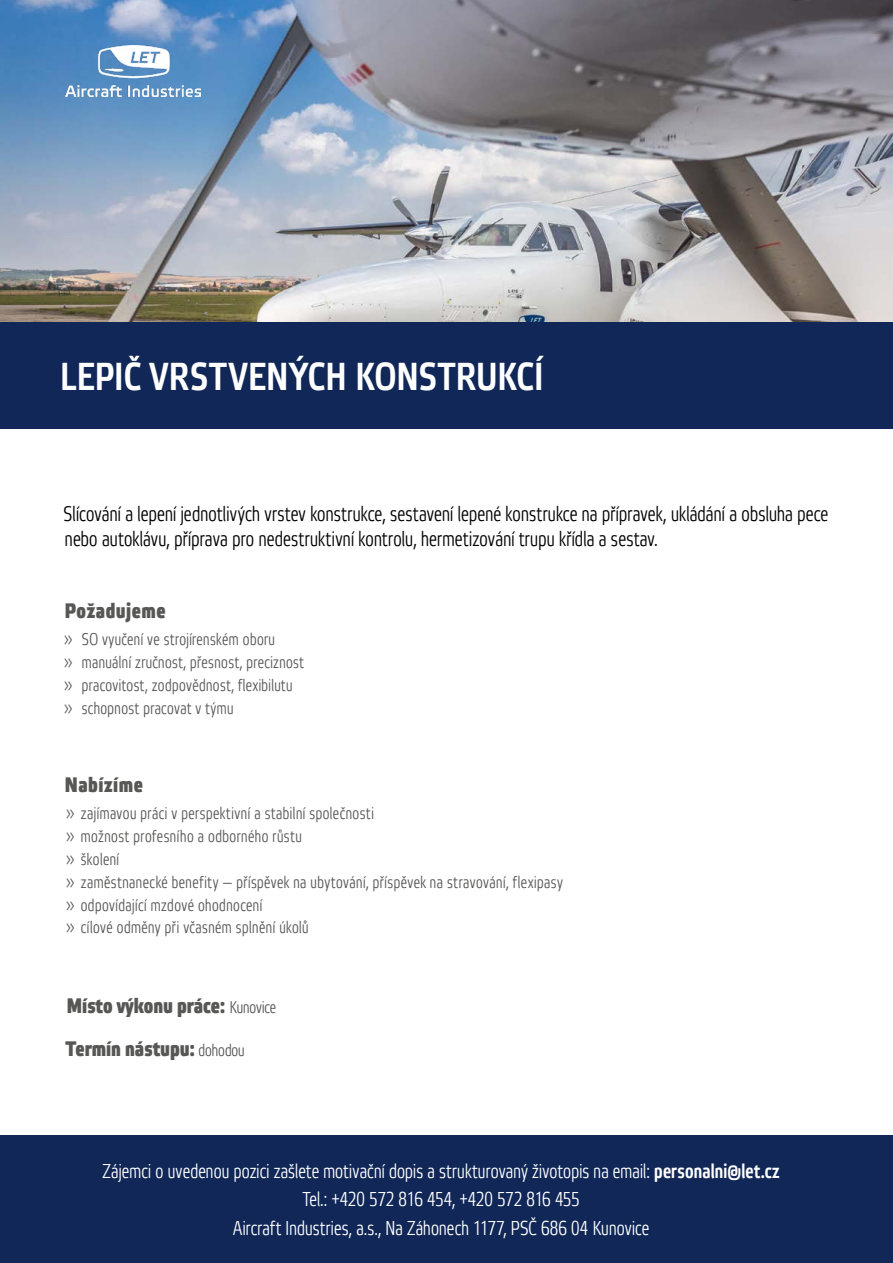
<style>
.page{position:relative;width:893px;height:1263px;background:#fff}
.page>*{position:absolute;margin:0;border:0;box-sizing:border-box;transform-origin:0 0}
.t1{font:500 39px "Etelka Narrow";letter-spacing:.02em;color:#fff}
.t2{font:300 21px/25.2px "Etelka Narrow";letter-spacing:.01em;color:#000}
.t3{font:500 21px/42.8px "Etelka Narrow";color:#575756}
.t4{font:500 21px "Etelka Narrow";letter-spacing:.025em;color:#575756}
.t5{font:300 20.1px/28.5px "Etelka Narrow";letter-spacing:.01em;color:#fff;text-align:center}
.t6{font:300 16.95px/22.8px "Etelka Narrow";letter-spacing:.025em;color:#575756}
.s1{font-weight:300;font-size:16.95px}
.s2{font-weight:500}
</style>
<div class="page">
<img style="left:0;top:0;width:893px;height:322px">
<div style="left:0;top:1135px;width:893px;height:128px;background:#102757"></div>
<div style="left:0;top:322px;width:893px;height:107px;background:#102757"></div>
<img style="left:66px;top:45px;width:135px;height:51px">
<h1 class="t1" style="left:61px;top:354px;width:484px">LEPIČ VRSTVENÝCH KONSTRUKCÍ</h1>
<p class="t2" style="left:64px;top:502px;width:766px">Slícování a lepení jednotlivých vrstev konstrukce, sestavení lepené konstrukce na přípravek, ukládání a obsluha pece nebo autoklávu, příprava pro nedestruktivní kontrolu, hermetizování trupu křídla a sestav.</p>
<p class="t4" style="left:65px;top:599px;width:102px">Požadujeme</p>
<p class="t6" style="left:64px;top:629px;width:241px">›› SO vyučení ve strojírenském oboru<br>›› manuální zručnost, přesnost, preciznost ›› pracovitost, zodpovědnost, flexibilutu ›› schopnost pracovat v týmu</p>
<p class="t4" style="left:65px;top:773px;width:79px">Nabízíme</p>
<p class="t6" style="left:66px;top:803px;width:498px">›› zajímavou práci v perspektivní a stabilní společnosti<br>›› možnost profesního a odborného růstu<br>›› školení<br>›› zaměstnanecké benefity — příspěvek na ubytování, příspěvek na stravování, flexipasy ›› odpovídající mzdové ohodnocení<br>›› cílové odměny při včasném splnění úkolů</p>
<p class="t3" style="left:66px;top:985px;width:212px">Místo výkonu práce: <span class="s1">Kunovice<br></span>Termín nástupu: <span class="s1">dohodou</span></p>
<p class="t5" style="left:103px;top:1158px;width:678px">Zájemci o uvedenou pozici zašlete motivační dopis a strukturovaný životopis na email: <span class="s2">personalni@let.cz<br></span>Tel.: +420 572 816 454, +420 572 816 455<br>Aircraft Industries, a.s., Na Záhonech 1177, PSČ 686 04 Kunovice</p>
</div>
